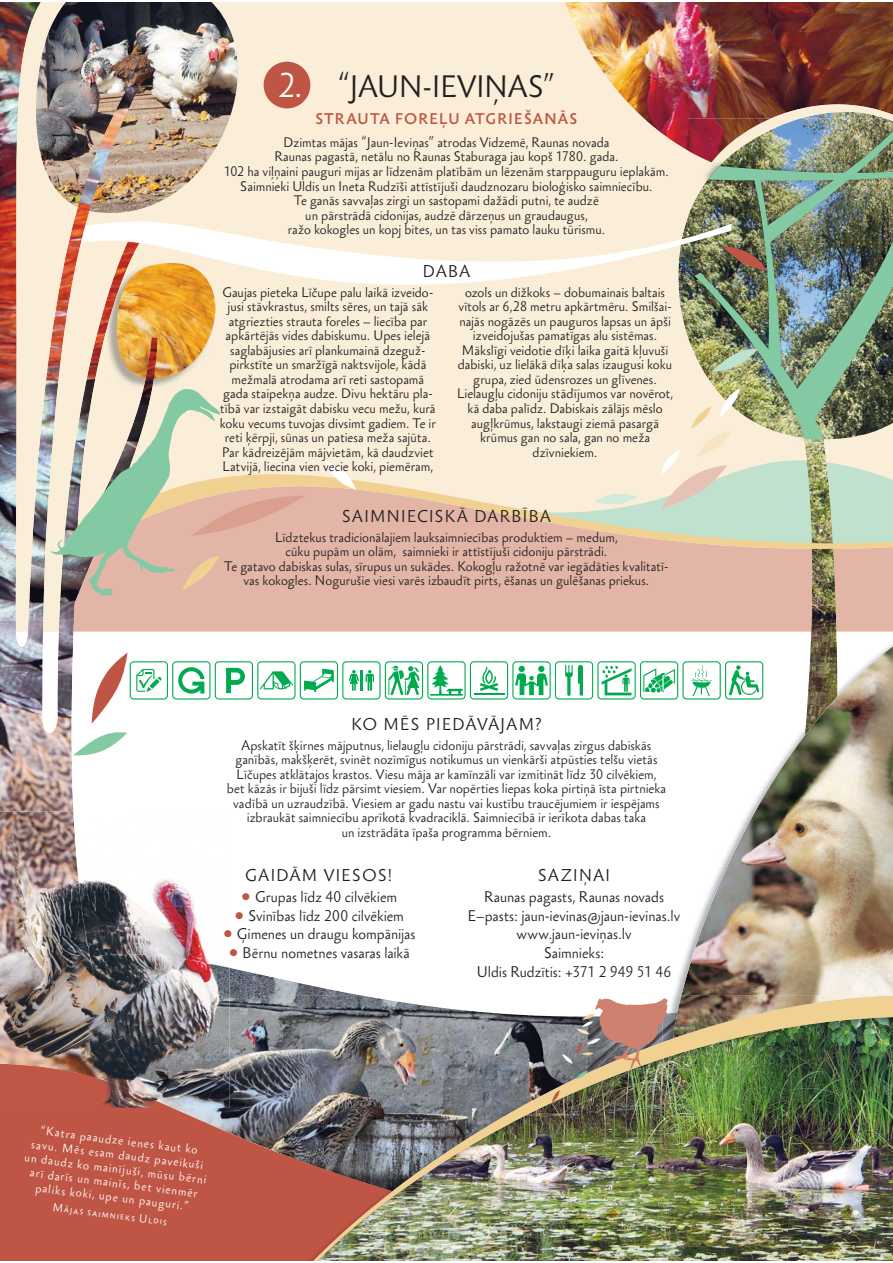
<style>
.page{position:relative;width:893px;height:1263px;background:#fff}
.page>*{position:absolute;margin:0;border:0;box-sizing:border-box;transform-origin:0 0}
.t1{font:31.5px "Sebastian Light Pro";color:#fff}
.t2{font:28.5px "Sebastian Light Pro";letter-spacing:-.005em;color:#231f20}
.t3{font:15.75px "Sebastian Light Pro";letter-spacing:.08em;color:#231f20}
.t4{font:14.25px/18.8px "Sebastian Light Pro";color:#231f20;text-align:center}
.t5{font:700 14.25px "Sebastian Light SC";letter-spacing:.09em;color:#bf5645}
.t6{font:12.75px/14.5px "Sebastian Light Pro";letter-spacing:.005em;color:#231f20;text-align:center}
.t7{font:11.25px/14.2px "Sebastian Light Pro";color:#fff;text-align:center}
.t8{font:10.5px "Sebastian Light SC";color:#fff}
.s1{font-family:"Sebastian Light SC";font-size:19.5px;color:#bf5645}
</style>
<div class="page">
<div style="left:0;top:2px;width:893px;height:629px;background:#fbeed9"></div>
<div style="left:158px;top:574px;width:735px;height:57px;background:#e2b5a6"></div>
<img style="left:564px;top:2px;width:329px;height:141px">
<img style="left:230px;top:968px;width:128px;height:95px">
<svg style="left:0;top:1063px;width:283px;height:198px;background:#b5584a"></svg>
<img style="left:676px;top:112px;width:209px;height:530px">
<img style="left:688px;top:119px;width:205px;height:269px">
<img style="left:688px;top:119px;width:83px;height:43px">
<img style="left:694px;top:125px;width:199px;height:273px">
<svg style="left:158px;top:213px;width:573px;height:123px"></svg>
<img style="left:158px;top:2px;width:81px;height:212px">
<img style="left:158px;top:261px;width:59px;height:119px">
<svg style="left:305px;top:398px;width:588px;height:176px"></svg>
<img style="left:810px;top:642px;width:27px;height:3px">
<img style="left:681px;top:645px;width:212px;height:350px">
<img style="left:283px;top:995px;width:10px;height:159px">
<img style="left:283px;top:1154px;width:10px;height:107px">
<img style="left:293px;top:995px;width:600px;height:266px">
<img style="left:0;top:2px;width:158px;height:810px">
<img style="left:562px;top:998px;width:106px;height:81px">
<svg style="left:552px;top:1090px;width:8px;height:12px"></svg>
<svg style="left:711px;top:347px;width:47px;height:25px"></svg>
<svg style="left:73px;top:653px;width:55px;height:103px"></svg>
<svg style="left:50px;top:389px;width:255px;height:208px"></svg>
<svg style="left:722px;top:246px;width:45px;height:25px"></svg>
<svg style="left:324px;top:460px;width:32px;height:30px"></svg>
<svg style="left:661px;top:388px;width:79px;height:121px"></svg>
<svg style="left:594px;top:491px;width:43px;height:16px"></svg>
<img style="left:171px;top:879px;width:34px;height:75px">
<img style="left:171px;top:954px;width:59px;height:154px">
<img style="left:0;top:1064px;width:172px;height:44px">
<img style="left:0;top:812px;width:171px;height:295px">
<div style="left:264px;top:62px;width:46px;height:46px;background:#bf5645;border-radius:50%"></div>
<svg style="left:215px;top:661px;width:38px;height:38px"></svg>
<div style="left:216px;top:662px;width:36px;height:36px;background:#fff;border-radius:3px"></div>
<svg style="left:226px;top:668px;width:19px;height:25px"></svg>
<svg style="left:257px;top:661px;width:39px;height:38px"></svg>
<div style="left:258px;top:662px;width:36px;height:36px;background:#fff;border-radius:3px"></div>
<svg style="left:260px;top:671px;width:33px;height:18px"></svg>
<svg style="left:682px;top:661px;width:39px;height:38px"></svg>
<div style="left:684px;top:662px;width:36px;height:36px;background:#fff;border-radius:3px"></div>
<svg style="left:691px;top:665px;width:21px;height:31px"></svg>
<div style="left:555px;top:661px;width:38px;height:38px;background:#2fb96f;border-radius:4px"></div>
<div style="left:556px;top:662px;width:36px;height:36px;background:#fff;border-radius:3px"></div>
<svg style="left:565px;top:665px;width:18px;height:31px"></svg>
<svg style="left:385px;top:661px;width:38px;height:38px"></svg>
<div style="left:386px;top:662px;width:36px;height:36px;background:#fff;border-radius:3px"></div>
<svg style="left:388px;top:665px;width:32px;height:31px"></svg>
<div style="left:470px;top:661px;width:38px;height:38px;background:#30ba70;border-radius:4px"></div>
<div style="left:471px;top:662px;width:36px;height:36px;background:#fff;border-radius:3px"></div>
<hr style="left:474px;top:693px;width:30px;height:1px;background:#00aa4f">
<svg style="left:480px;top:666px;width:18px;height:25px"></svg>
<svg style="left:640px;top:661px;width:38px;height:38px"></svg>
<div style="left:641px;top:662px;width:36px;height:36px;background:#fff;border-radius:3px"></div>
<svg style="left:643px;top:668px;width:32px;height:24px"></svg>
<svg style="left:597px;top:661px;width:39px;height:38px"></svg>
<div style="left:599px;top:662px;width:36px;height:36px;background:#fff;border-radius:3px"></div>
<svg style="left:602px;top:665px;width:29px;height:30px"></svg>
<svg style="left:427px;top:661px;width:39px;height:38px"></svg>
<div style="left:428px;top:662px;width:36px;height:36px;background:#fff;border-radius:3px"></div>
<svg style="left:430px;top:665px;width:33px;height:31px"></svg>
<svg style="left:172px;top:661px;width:38px;height:38px"></svg>
<div style="left:173px;top:662px;width:36px;height:36px;background:#fff;border-radius:3px"></div>
<svg style="left:178px;top:667px;width:26px;height:26px"></svg>
<svg style="left:130px;top:661px;width:38px;height:38px"></svg>
<div style="left:131px;top:662px;width:36px;height:36px;background:#fff;border-radius:3px"></div>
<svg style="left:136px;top:669px;width:25px;height:23px"></svg>
<svg style="left:342px;top:661px;width:39px;height:38px"></svg>
<div style="left:343px;top:662px;width:36px;height:36px;background:#fff;border-radius:3px"></div>
<hr style="left:361px;top:670px;width:2px;height:21px;background:#00aa4f">
<svg style="left:366px;top:670px;width:8px;height:21px"></svg>
<svg style="left:349px;top:670px;width:10px;height:21px"></svg>
<svg style="left:512px;top:661px;width:39px;height:38px"></svg>
<div style="left:513px;top:662px;width:37px;height:36px;background:#fff;border-radius:3px"></div>
<svg style="left:515px;top:666px;width:33px;height:29px"></svg>
<svg style="left:725px;top:661px;width:38px;height:38px"></svg>
<div style="left:726px;top:662px;width:36px;height:36px;background:#fff;border-radius:3px"></div>
<svg style="left:729px;top:665px;width:30px;height:30px"></svg>
<svg style="left:300px;top:661px;width:38px;height:38px"></svg>
<div style="left:301px;top:662px;width:36px;height:36px;background:#fff;border-radius:3px"></div>
<svg style="left:304px;top:669px;width:30px;height:23px"></svg>
<p class="t2" style="left:337px;top:73px;width:219px">“JAUN-IEVIŅAS”</p>
<p class="t6" style="left:224px;top:136px;width:447px">Dzimtas mājas “Jaun-Ieviņas” atrodas Vidzemē, Raunas novada<br>Raunas pagastā, netālu no Raunas Staburaga jau kopš 1780. gada.<br>102 ha viļņaini pauguri mijas ar līdzenām platībām un lēzenām starppauguru ieplakām.<br>Saimnieki Uldis un Ineta Rudzīši attīstījuši daudznozaru bioloģisko saimniecību.<br>Te ganās savvaļas zirgi un sastopami dažādi putni, te audzē<br>un pārstrādā cidonijas, audzē dārzeņus un graudaugus,<br>ražo kokogles un kopj bites, un tas viss pamato lauku tūrismu.</p>
<p class="t1" style="left:278px;top:71px;width:26px">2.</p>
<p class="t5" style="left:315px;top:111px;width:263px">STRAUTA FOREĻU ATGRIEŠANĀS</p>
<p class="t3" style="left:423px;top:264px;width:49px">DABA</p>
<p class="t6" style="left:220px;top:286px;width:217px">Gaujas pieteka Līčupe palu laikā izveido&shy;jusi stāvkrastus, smilts sēres, un tajā sāk atgriezties strauta foreles – liecība par apkārtējās vides dabiskumu. Upes ielejā saglabājusies arī plankumainā dzeguž&shy;pirkstīte un smaržīgā naktsvijole, kādā mežmalā atrodama arī reti sastopamā gada staipekņa audze. Divu hektāru pla&shy;tībā var izstaigāt dabisku vecu mežu, kurā koku vecums tuvojas divsimt gadiem. Te ir reti ķērpji, sūnas un patiesa meža sajūta.<br>Par kādreizējām mājvietām, kā daudzviet Latvijā, liecina vien vecie koki, piemēram,</p>
<p class="t6" style="left:457px;top:286px;width:217px">ozols un dižkoks – dobumainais baltais vītols ar 6,28 metru apkārtmēru. Smilšai&shy;najās nogāzēs un pauguros lapsas un āpši izveidojušas pamatīgas alu sistēmas.<br>Mākslīgi veidotie dīķi laika gaitā kļuvuši dabiski, uz lielākā dīķa salas izaugusi koku grupa, zied ūdensrozes un glīvenes.<br>Lielaugļu cidoniju stādījumos var novērot, kā daba palīdz. Dabiskais zālājs mēslo augļkrūmus, lakstaugi ziemā pasargā krūmus gan no sala, gan no meža dzīvniekiem.</p>
<p class="t3" style="left:342px;top:509px;width:210px">SAIMNIECISKĀ DARBĪBA</p>
<p class="t6" style="left:224px;top:531px;width:445px">Līdztekus tradicionālajiem lauksaimniecības produktiem – medum,<br>cūku pupām un olām, saimnieki ir attīstījuši cidoniju pārstrādi.<br>Te gatavo dabiskas sulas, sīrupus un sukādes. Kokogļu ražotnē var iegādāties kvalitatī&shy;vas kokogles. Nogurušie viesi varēs izbaudīt pirts, ēšanas un gulēšanas priekus.</p>
<p class="t3" style="left:351px;top:717px;width:191px">KO MĒS PIEDĀVĀJAM?</p>
<p class="t6" style="left:227px;top:738px;width:441px">Apskatīt šķirnes mājputnus, lielaugļu cidoniju pārstrādi, savvaļas zirgus dabiskās ganībās, makšķerēt, svinēt nozīmīgus notikumus un vienkārši atpūsties telšu vietās Līčupes atklātajos krastos. Viesu māja ar kamīnzāli var izmitināt līdz 30 cilvēkiem, bet kāzās ir bijuši līdz pārsimt viesiem. Var nopērties liepas koka pirtiņā īsta pirtnieka vadībā un uzraudzībā. Viesiem ar gadu nastu vai kustību traucējumiem ir iespējams izbraukāt saimniecību aprīkotā kvadraciklā. Saimniecībā ir ierīkota dabas taka<br>un izstrādāta īpaša programma bērniem.</p>
<p class="t3" style="left:245px;top:868px;width:149px">GAIDĀM VIESOS!</p>
<p class="t4" style="left:241px;top:888px;width:158px"><span class="s1">•</span> Grupas līdz 40 cilvēkiem</p>
<p class="t4" style="left:234px;top:907px;width:171px"><span class="s1">•</span> Svinības līdz 200 cilvēkiem</p>
<p class="t4" style="left:222px;top:926px;width:195px"><span class="s1">•</span> Ģimenes un draugu kompānijas</p>
<p class="t4" style="left:228px;top:945px;width:183px"><span class="s1">•</span> Bērnu nometnes vasaras laikā</p>
<p class="t3" style="left:538px;top:868px;width:74px">SAZIŅAI</p>
<p class="t4" style="left:468px;top:888px;width:214px">Raunas pagasts, Raunas novads<br>E–pasts: jaun-ievinas@jaun-ievinas.lv www.jaun-ieviņas.lv<br>Saimnieks:<br>Uldis Rudzītis: +371 2 949 51 46</p>
<p class="t7" style="left:29px;top:1123px;width:184px;rotate:7deg">“Katra paaudze ienes kaut ko savu. Mēs esam daudz paveikuši un daudz ko mainījuši, mūsu bērni arī darīs un mainīs, bet vienmēr paliks koki, upe un pauguri.”</p>
<p class="t8" style="left:54px;top:1201px;width:116px;rotate:7deg">Mājas saimnieks Uldis</p>
</div>
